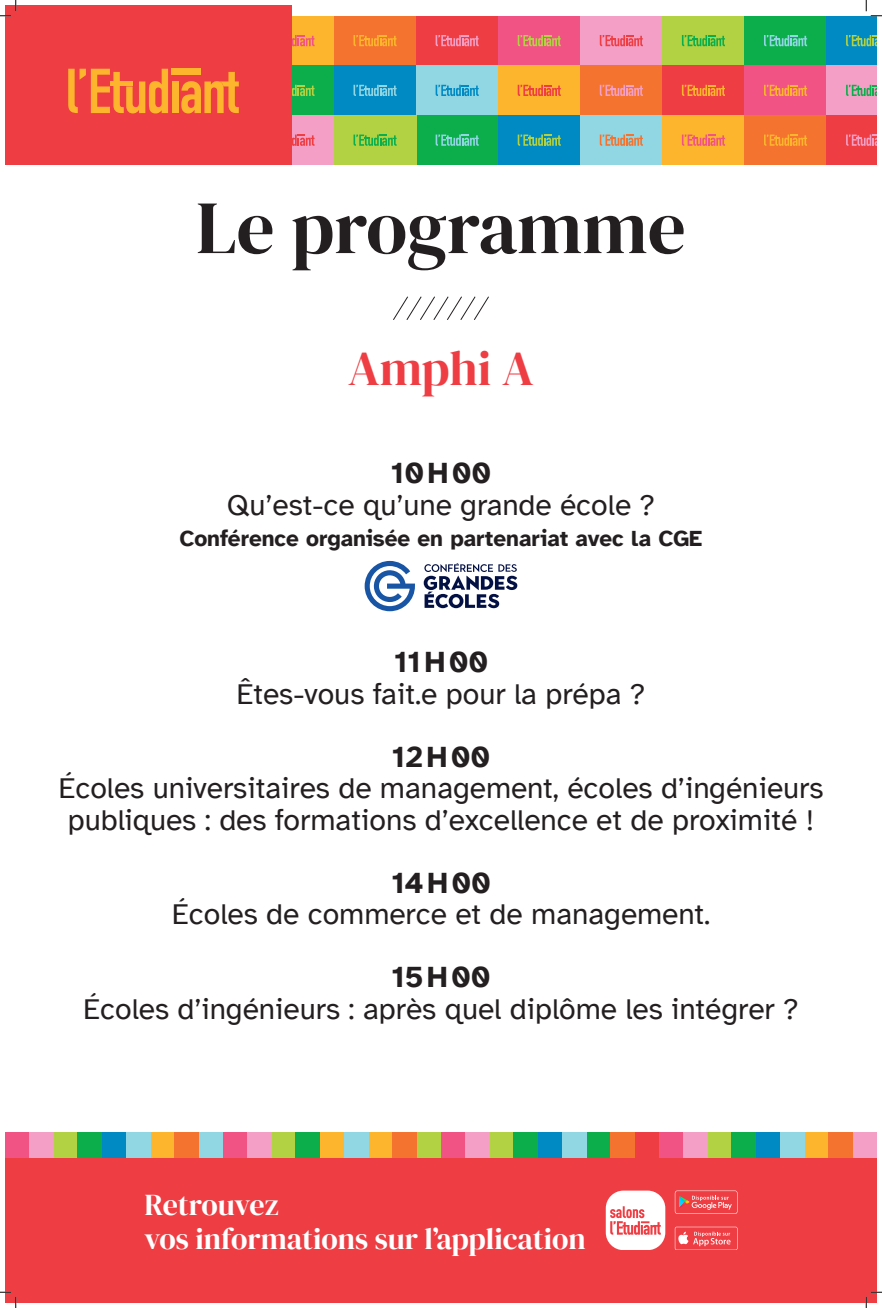
<style>
.page{position:relative;width:882px;height:1308px;background:#fff}
.page>*{position:absolute;margin:0;border:0;box-sizing:border-box;transform-origin:0 0}
.t1{font:75px "DM Serif Display";color:#231f20}
.t2{font:48.75px "DM Serif Display";color:#ee3d43}
.t3{font:30px/31.5px "Atkinson Hyperlegible";color:#231f20;text-align:center}
.t4{font:30px/33.8px "DM Serif Display";color:#fff}
.t5{font:700 30px "Atkinson Hyperlegible";letter-spacing:.06em;color:#231f20}
.t6{font:700 22.5px "Atkinson Hyperlegible";color:#231f20}
</style>
<div class="page">
<div style="left:5px;top:1143px;width:872px;height:159px;background:#ee3d43"></div>
<svg style="left:606px;top:1190px;width:59px;height:59px"></svg>
<svg style="left:675px;top:1226px;width:63px;height:23px"></svg>
<svg style="left:675px;top:1190px;width:63px;height:23px"></svg>
<div style="left:102px;top:1132px;width:24px;height:25px;background:#008ac3"></div>
<div style="left:54px;top:1132px;width:24px;height:25px;background:#b2d244"></div>
<div style="left:150px;top:1132px;width:25px;height:25px;background:#fcb52c"></div>
<div style="left:5px;top:1132px;width:24px;height:25px;background:#f05384"></div>
<div style="left:29px;top:1132px;width:25px;height:25px;background:#f49fc5"></div>
<div style="left:199px;top:1132px;width:24px;height:25px;background:#91d6e3"></div>
<div style="left:126px;top:1132px;width:24px;height:25px;background:#91d6e3"></div>
<div style="left:78px;top:1132px;width:24px;height:25px;background:#0cae4c"></div>
<div style="left:175px;top:1132px;width:24px;height:25px;background:#f3732f"></div>
<div style="left:320px;top:1132px;width:24px;height:25px;background:#fcb52c"></div>
<div style="left:271px;top:1132px;width:25px;height:25px;background:#b2d244"></div>
<div style="left:368px;top:1132px;width:25px;height:25px;background:#fcb52c"></div>
<div style="left:223px;top:1132px;width:24px;height:25px;background:#f05384"></div>
<div style="left:247px;top:1132px;width:24px;height:25px;background:#f49fc5"></div>
<div style="left:417px;top:1132px;width:24px;height:25px;background:#b2d244"></div>
<div style="left:344px;top:1132px;width:24px;height:25px;background:#91d6e3"></div>
<div style="left:296px;top:1132px;width:24px;height:25px;background:#0cae4c"></div>
<div style="left:393px;top:1132px;width:24px;height:25px;background:#f3732f"></div>
<div style="left:538px;top:1132px;width:24px;height:25px;background:#008ac3"></div>
<div style="left:489px;top:1132px;width:25px;height:25px;background:#b2d244"></div>
<div style="left:586px;top:1132px;width:24px;height:25px;background:#0cae4c"></div>
<div style="left:441px;top:1132px;width:24px;height:25px;background:#f05384"></div>
<div style="left:465px;top:1132px;width:24px;height:25px;background:#f49fc5"></div>
<div style="left:635px;top:1132px;width:24px;height:25px;background:#ee3d43"></div>
<div style="left:562px;top:1132px;width:24px;height:25px;background:#91d6e3"></div>
<div style="left:514px;top:1132px;width:24px;height:25px;background:#0cae4c"></div>
<div style="left:610px;top:1132px;width:25px;height:25px;background:#f3732f"></div>
<div style="left:756px;top:1132px;width:24px;height:25px;background:#008ac3"></div>
<div style="left:707px;top:1132px;width:24px;height:25px;background:#b2d244"></div>
<div style="left:804px;top:1132px;width:24px;height:25px;background:#fcb52c"></div>
<div style="left:659px;top:1132px;width:24px;height:25px;background:#f05384"></div>
<div style="left:683px;top:1132px;width:24px;height:25px;background:#f49fc5"></div>
<div style="left:853px;top:1132px;width:24px;height:25px;background:#f49fc5"></div>
<div style="left:780px;top:1132px;width:24px;height:25px;background:#91d6e3"></div>
<div style="left:731px;top:1132px;width:25px;height:25px;background:#0cae4c"></div>
<div style="left:828px;top:1132px;width:25px;height:25px;background:#f3732f"></div>
<div style="left:258px;top:16px;width:76px;height:49px;background:#fcb52c"></div>
<svg style="left:291px;top:35px;width:24px;height:11px"></svg>
<div style="left:334px;top:16px;width:82px;height:49px;background:#f3732f"></div>
<svg style="left:353px;top:35px;width:44px;height:11px"></svg>
<div style="left:416px;top:16px;width:82px;height:49px;background:#ee3d43"></div>
<svg style="left:436px;top:35px;width:43px;height:11px"></svg>
<div style="left:498px;top:16px;width:82px;height:49px;background:#f05384"></div>
<svg style="left:518px;top:35px;width:43px;height:11px"></svg>
<div style="left:580px;top:16px;width:82px;height:49px;background:#f49fc5"></div>
<svg style="left:600px;top:35px;width:43px;height:11px"></svg>
<div style="left:662px;top:16px;width:82px;height:49px;background:#b2d244"></div>
<svg style="left:682px;top:35px;width:43px;height:11px"></svg>
<div style="left:744px;top:16px;width:82px;height:49px;background:#0cae4c"></div>
<svg style="left:764px;top:35px;width:43px;height:11px"></svg>
<div style="left:826px;top:16px;width:51px;height:49px;background:#008ac3"></div>
<svg style="left:846px;top:35px;width:31px;height:11px"></svg>
<div style="left:258px;top:65px;width:76px;height:50px;background:#0cae4c"></div>
<svg style="left:291px;top:85px;width:24px;height:11px"></svg>
<div style="left:334px;top:65px;width:82px;height:50px;background:#008ac3"></div>
<svg style="left:353px;top:85px;width:44px;height:11px"></svg>
<div style="left:416px;top:65px;width:82px;height:50px;background:#91d6e3"></div>
<svg style="left:436px;top:85px;width:43px;height:11px"></svg>
<div style="left:498px;top:65px;width:82px;height:50px;background:#fcb52c"></div>
<svg style="left:518px;top:85px;width:43px;height:11px"></svg>
<div style="left:580px;top:65px;width:82px;height:50px;background:#f3732f"></div>
<svg style="left:600px;top:85px;width:43px;height:11px"></svg>
<div style="left:662px;top:65px;width:82px;height:50px;background:#ee3d43"></div>
<svg style="left:682px;top:85px;width:43px;height:11px"></svg>
<div style="left:744px;top:65px;width:82px;height:50px;background:#f05384"></div>
<svg style="left:764px;top:85px;width:43px;height:11px"></svg>
<div style="left:827px;top:65px;width:50px;height:50px;background:#f49fc5"></div>
<svg style="left:846px;top:85px;width:31px;height:11px"></svg>
<div style="left:416px;top:115px;width:82px;height:50px;background:#0cae4c"></div>
<svg style="left:436px;top:134px;width:43px;height:12px"></svg>
<div style="left:498px;top:115px;width:82px;height:50px;background:#008ac3"></div>
<svg style="left:518px;top:134px;width:43px;height:12px"></svg>
<div style="left:580px;top:115px;width:82px;height:50px;background:#91d6e3"></div>
<svg style="left:600px;top:134px;width:43px;height:12px"></svg>
<div style="left:662px;top:115px;width:82px;height:50px;background:#fcb52c"></div>
<svg style="left:682px;top:134px;width:43px;height:12px"></svg>
<div style="left:744px;top:115px;width:82px;height:50px;background:#f3732f"></div>
<svg style="left:764px;top:134px;width:43px;height:12px"></svg>
<div style="left:826px;top:115px;width:51px;height:50px;background:#ee3d43"></div>
<svg style="left:846px;top:134px;width:31px;height:12px"></svg>
<div style="left:258px;top:115px;width:76px;height:50px;background:#f49fc5"></div>
<svg style="left:291px;top:134px;width:24px;height:12px"></svg>
<div style="left:334px;top:115px;width:82px;height:50px;background:#b2d244"></div>
<svg style="left:353px;top:134px;width:44px;height:12px"></svg>
<div style="left:5px;top:5px;width:286px;height:160px;background:#ee3d43"></div>
<div style="left:172px;top:81px;width:6px;height:32px;background:#fcb52c"></div>
<div style="left:172px;top:69px;width:29px;height:6px;background:#fcb52c"></div>
<svg style="left:181px;top:72px;width:58px;height:41px"></svg>
<svg style="left:68px;top:69px;width:100px;height:44px"></svg>
<div style="left:110px;top:81px;width:23px;height:5px;background:#fcb52c"></div>
<svg style="left:393px;top:296px;width:96px;height:24px"></svg>
<svg style="left:365px;top:561px;width:50px;height:50px"></svg>
<svg style="left:424px;top:563px;width:93px;height:45px"></svg>
<svg style="left:0;top:0;width:17px;height:17px"></svg>
<svg style="left:0;top:1291px;width:17px;height:16px"></svg>
<svg style="left:866px;top:0;width:16px;height:17px"></svg>
<svg style="left:866px;top:1291px;width:16px;height:16px"></svg>
<p class="t1" style="left:196px;top:184px;width:491px">Le programme</p>
<p class="t2" style="left:348px;top:340px;width:187px">Amphi A</p>
<p class="t5" style="left:391px;top:455px;width:101px">10H00</p>
<p class="t3" style="left:227px;top:489px;width:430px">Qu’est-ce qu’une grande école ?</p>
<p class="t6" style="left:180px;top:525px;width:524px">Conférence organisée en partenariat avec la CGE</p>
<p class="t5" style="left:394px;top:644px;width:95px">11H00</p>
<p class="t3" style="left:236px;top:678px;width:411px">Êtes-vous fait.e pour la prépa ?</p>
<p class="t5" style="left:392px;top:738px;width:100px">12H00</p>
<p class="t3" style="left:58px;top:772px;width:767px">Écoles universitaires de management, écoles d’ingénieurs publiques : des formations d’excellence et de proximité !</p>
<p class="t5" style="left:391px;top:864px;width:101px">14H00</p>
<p class="t3" style="left:172px;top:898px;width:540px">Écoles de commerce et de management.</p>
<p class="t5" style="left:392px;top:959px;width:100px">15H00</p>
<p class="t3" style="left:83px;top:993px;width:717px">Écoles d’ingénieurs : après quel diplôme les intégrer ?</p>
<p class="t4" style="left:144px;top:1187px;width:443px">Retrouvez<br>vos informations sur l’application</p>
</div>
